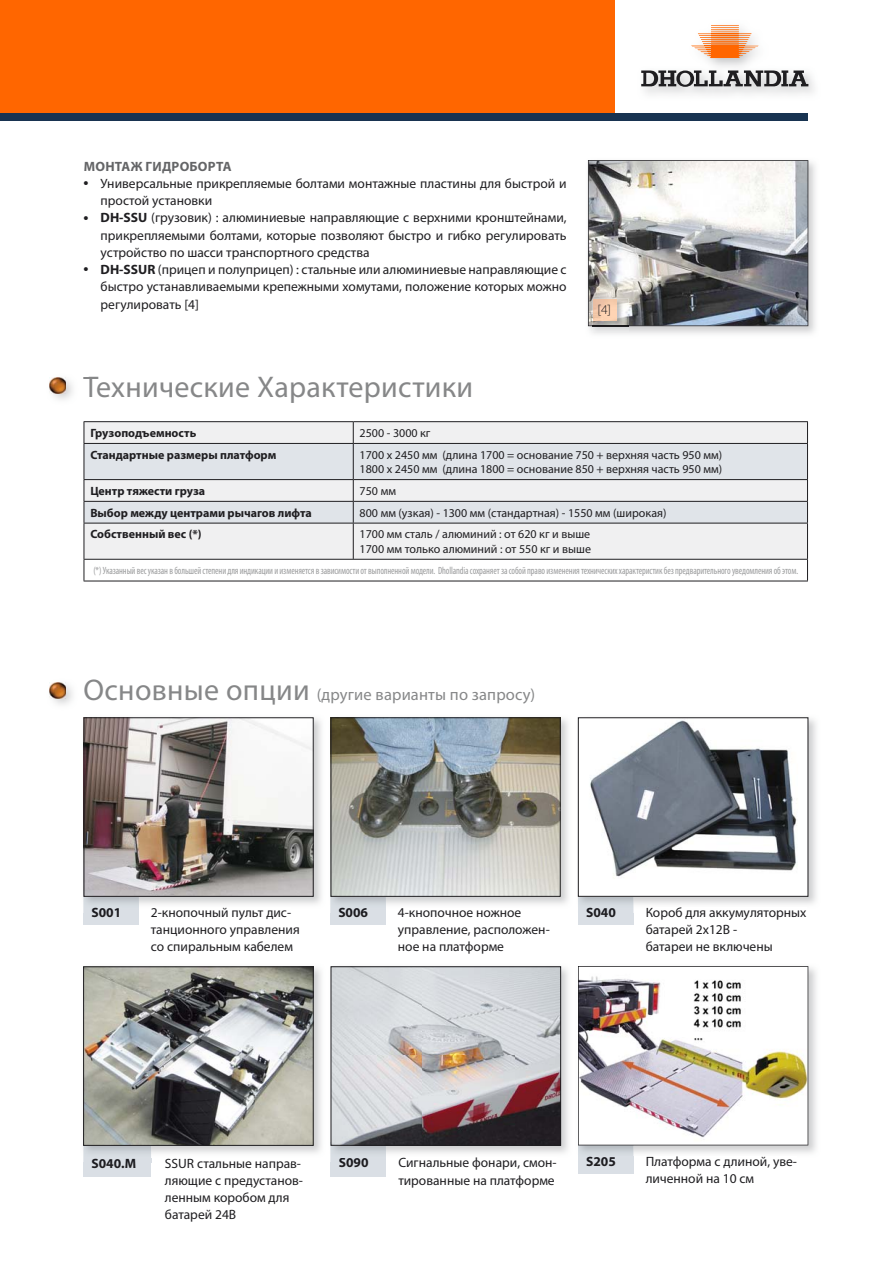
<style>
.page{position:relative;width:893px;height:1263px;background:#fff}
.page>*{position:absolute;margin:0;border:0;box-sizing:border-box;transform-origin:0 0}
.t1{font:30px "Myriad Pro";letter-spacing:.01em;color:#868788}
.t2{font:16.5px "Myriad Pro";letter-spacing:.01em;color:#868788}
.t3{font:13.5px/17.2px "Myriad Pro";color:#1f1e21}
.t4{font:700 13.5px "Myriad Pro";color:#1a1a1f}
.t5{font:700 13.5px "Myriad Pro";letter-spacing:.02em;color:#646567}
.t6{font:300 13.5px "Myriad Pro";color:#1f1e21}
.t7{font:700 13.5px "Myriad Pro";color:#1f1e21}
.t8{font:12px/14.4px "Myriad Pro";color:#1f1e21}
.t9{font:700 12px "Myriad Pro";color:#1f1e21}
.t10{font:condensed 10.5px "Myriad Pro";letter-spacing:-.01em;color:#9b9c9d;scale:.9 1}
.s1{font-weight:700;font-size:15px}
.s2{font-weight:700}
</style>
<div class="page">
<svg style="left:641px;top:70px;width:167px;height:17px;background:#8a898b"></svg>
<svg style="left:691px;top:25px;width:67px;height:33px"></svg>
<div style="left:0;top:0;width:614px;height:115px;background:#f60"></div>
<div style="left:0;top:113px;width:808px;height:8px;background:#183351"></div>
<img style="left:49px;top:377px;width:24px;height:23px">
<img style="left:50px;top:378px;width:16px;height:15px">
<div style="left:85px;top:422px;width:722px;height:137px;background:#f0f0f1"></div>
<svg style="left:85px;top:444px;width:722px;height:79px;fill:#e0e4e9"></svg>
<hr style="left:84px;top:421px;width:269px;height:1px;background:#1f1e21">
<svg style="left:84px;top:422px;width:1px;height:21px"></svg>
<hr style="left:353px;top:421px;width:455px;height:1px;background:#1f1e21">
<svg style="left:353px;top:422px;width:1px;height:21px"></svg>
<svg style="left:807px;top:422px;width:1px;height:21px"></svg>
<hr style="left:84px;top:443px;width:269px;height:1px;background:#1f1e21">
<hr style="left:84px;top:444px;width:1px;height:35px;background:#1f1e21">
<hr style="left:353px;top:443px;width:455px;height:1px;background:#1f1e21">
<hr style="left:353px;top:444px;width:1px;height:35px;background:#1f1e21">
<hr style="left:807px;top:444px;width:1px;height:35px;background:#1f1e21">
<hr style="left:84px;top:479px;width:269px;height:1px;background:#1f1e21">
<hr style="left:353px;top:479px;width:455px;height:1px;background:#1f1e21">
<hr style="left:84px;top:501px;width:269px;height:1px;background:#1f1e21">
<svg style="left:84px;top:480px;width:1px;height:43px"></svg>
<hr style="left:353px;top:501px;width:455px;height:1px;background:#1f1e21">
<svg style="left:353px;top:480px;width:1px;height:43px"></svg>
<svg style="left:807px;top:480px;width:1px;height:43px"></svg>
<svg style="left:84px;top:560px;width:1px;height:21px"></svg>
<svg style="left:807px;top:560px;width:1px;height:21px"></svg>
<hr style="left:84px;top:581px;width:724px;height:1px;background:#1f1e21">
<hr style="left:84px;top:523px;width:269px;height:1px;background:#1f1e21">
<hr style="left:84px;top:523px;width:1px;height:36px;background:#1f1e21">
<hr style="left:353px;top:523px;width:455px;height:1px;background:#1f1e21">
<hr style="left:353px;top:523px;width:1px;height:36px;background:#1f1e21">
<hr style="left:807px;top:523px;width:1px;height:36px;background:#1f1e21">
<hr style="left:84px;top:559px;width:724px;height:1px;background:#1f1e21">
<img style="left:49px;top:682px;width:24px;height:23px">
<img style="left:50px;top:683px;width:16px;height:15px">
<div style="left:84px;top:891px;width:55px;height:33px;background:#dadfe5"></div>
<div style="left:330px;top:891px;width:56px;height:33px;background:#dadfe5"></div>
<div style="left:578px;top:891px;width:55px;height:33px;background:#dadfe5"></div>
<svg style="left:578px;top:1140px;width:55px;height:33px;background:#d0d5db"></svg>
<div style="left:331px;top:1142px;width:55px;height:34px;background:#dadfe5"></div>
<img style="left:83px;top:718px;width:238px;height:195px">
<img style="left:84px;top:897px;width:55px;height:16px">
<img style="left:92px;top:908px;width:29px;height:5px">
<img style="left:152px;top:908px;width:139px;height:5px">
<img style="left:86px;top:719px;width:226px;height:176px">
<div style="left:84px;top:717px;width:230px;height:180px;border:1px solid #1f1e21"></div>
<img style="left:330px;top:717px;width:238px;height:187px">
<img style="left:330px;top:891px;width:56px;height:22px">
<img style="left:339px;top:908px;width:29px;height:5px">
<img style="left:333px;top:719px;width:226px;height:176px">
<div style="left:331px;top:717px;width:230px;height:180px;border:1px solid #1f1e21"></div>
<img style="left:577px;top:717px;width:239px;height:196px">
<img style="left:578px;top:897px;width:55px;height:16px">
<img style="left:587px;top:908px;width:29px;height:5px">
<img style="left:647px;top:907px;width:159px;height:6px">
<img style="left:580px;top:719px;width:226px;height:176px">
<div style="left:578px;top:717px;width:230px;height:180px;border:1px solid #1f1e21"></div>
<img style="left:633px;top:966px;width:183px;height:190px">
<img style="left:578px;top:966px;width:230px;height:179px">
<img style="left:330px;top:966px;width:238px;height:196px">
<img style="left:331px;top:1146px;width:55px;height:16px">
<img style="left:339px;top:1158px;width:29px;height:4px">
<img style="left:399px;top:1158px;width:157px;height:4px">
<img style="left:333px;top:968px;width:226px;height:176px">
<div style="left:331px;top:966px;width:230px;height:180px;border:1px solid #1f1e21"></div>
<div style="left:84px;top:1142px;width:67px;height:34px;background:#dadfe5"></div>
<img style="left:85px;top:968px;width:227px;height:176px">
<div style="left:83px;top:966px;width:231px;height:180px;border:1px solid #1f1e21"></div>
<img style="left:587px;top:160px;width:229px;height:174px">
<svg style="left:588px;top:160px;width:220px;height:166px"></svg>
<img style="left:592px;top:299px;width:36px;height:33px">
<img style="left:592px;top:325px;width:36px;height:2px">
<img style="left:593px;top:299px;width:24px;height:22px">
<p class="t5" style="left:84px;top:161px;width:149px">МОНТАЖ ГИДРОБОРТА</p>
<p class="t3" style="left:101px;top:176px;width:467px;text-indent:-17px"><span class="s1">•</span> Универсальные прикрепляемые болтами монтажные пластины для быстрой и простой установки</p>
<p class="t3" style="left:101px;top:210px;width:468px;text-align:justify;text-indent:-17px"><span class="s1">•</span> <span class="s2">DH-SSU</span> (грузовик) : алюминиевые направляющие с верхними кронштейнами, прикрепляемыми болтами, которые позволяют быстро и гибко регулировать устройство по шасси транспортного средства</p>
<p class="t3" style="left:101px;top:262px;width:468px;text-align:justify;text-indent:-17px"><span class="s1">•</span> <span class="s2">DH-SSUR</span> (прицеп и полуприцеп) : стальные или алюминиевые направляющие с быстро устанавливаемыми крепежными хомутами, положение которых можно регулировать [4]</p>
<p class="t6" style="left:597px;top:305px;width:15px">[4]</p>
<h1 class="t1" style="left:84px;top:376px;width:391px">Технические Характеристики</h1>
<p class="t9" style="left:90px;top:428px;width:107px">Грузоподъемность</p>
<p class="t8" style="left:360px;top:427px;width:72px">2500 - 3000 кг</p>
<p class="t9" style="left:90px;top:450px;width:188px">Стандартные размеры платформ</p>
<p class="t8" style="left:360px;top:448px;width:364px">1700 x 2450 мм (длина 1700 = основание 750 + верхняя часть 950 мм)<br>1800 x 2450 мм (длина 1800 = основание 850 + верхняя часть 950 мм)</p>
<p class="t9" style="left:90px;top:486px;width:116px">Центр тяжести груза</p>
<p class="t8" style="left:360px;top:485px;width:38px">750 мм</p>
<p class="t9" style="left:90px;top:508px;width:223px">Выбор между центрами рычагов лифта</p>
<p class="t8" style="left:360px;top:506px;width:308px">800 мм (узкая) - 1300 мм (стандартная) - 1550 мм (широкая)</p>
<p class="t9" style="left:90px;top:530px;width:113px">Собственный вес (*)</p>
<p class="t8" style="left:360px;top:528px;width:233px">1700 мм сталь / алюминий : от 620 кг и выше<br>1700 мм только алюминий : от 550 кг и выше</p>
<p class="t10" style="left:93px;top:566px;width:784px">(*) Указанный вес указан в большей степени для индикации и изменяется в зависимости от выполненной модели. Dhollandia сохраняет за собой право изменения технических характеристик без предварительного уведомления об этом.</p>
<h1 class="t1" style="left:84px;top:679px;width:228px">Основные опции</h1>
<p class="t2" style="left:317px;top:688px;width:220px">(другие варианты по запросу)</p>
<p class="t4" style="left:91px;top:907px;width:31px">S001</p>
<p class="t3" style="left:151px;top:905px;width:142px">2-кнопочный пульт дис-</p>
<p class="t4" style="left:338px;top:907px;width:31px">S006</p>
<p class="t3" style="left:398px;top:905px;width:125px">4-кнопочное ножное</p>
<p class="t4" style="left:586px;top:907px;width:31px">S040</p>
<p class="t3" style="left:646px;top:905px;width:162px">Короб для аккумуляторных</p>
<p class="t3" style="left:151px;top:922px;width:150px">танционного управления со спиральным кабелем</p>
<p class="t3" style="left:398px;top:922px;width:153px">управление, расположен&shy;ное на платформе</p>
<p class="t3" style="left:646px;top:922px;width:129px">батарей 2x12В - батареи не включены</p>
<p class="t7" style="left:121px;top:1158px;width:5px">.</p>
<p class="t3" style="left:165px;top:1155px;width:138px">SSUR стальные направ-</p>
<p class="t4" style="left:339px;top:1158px;width:31px">S090</p>
<p class="t4" style="left:586px;top:1156px;width:31px">S205</p>
<p class="t3" style="left:646px;top:1153px;width:153px">Платформа с длиной уве-</p>
<p class="t3" style="left:165px;top:1172px;width:140px">ляющие с предустанов&shy;ленным коробом для батарей 24В</p>
<p class="t3" style="left:398px;top:1155px;width:160px">Сигнальные фонари смон&shy;тированные на платформе</p>
<p class="t4" style="left:91px;top:1158px;width:46px">S040 M</p>
<p class="t3" style="left:767px;top:1153px;width:4px">,</p>
<p class="t3" style="left:517px;top:1155px;width:4px">,</p>
<p class="t3" style="left:646px;top:1171px;width:110px">личенной на 10 см</p>
</div>
